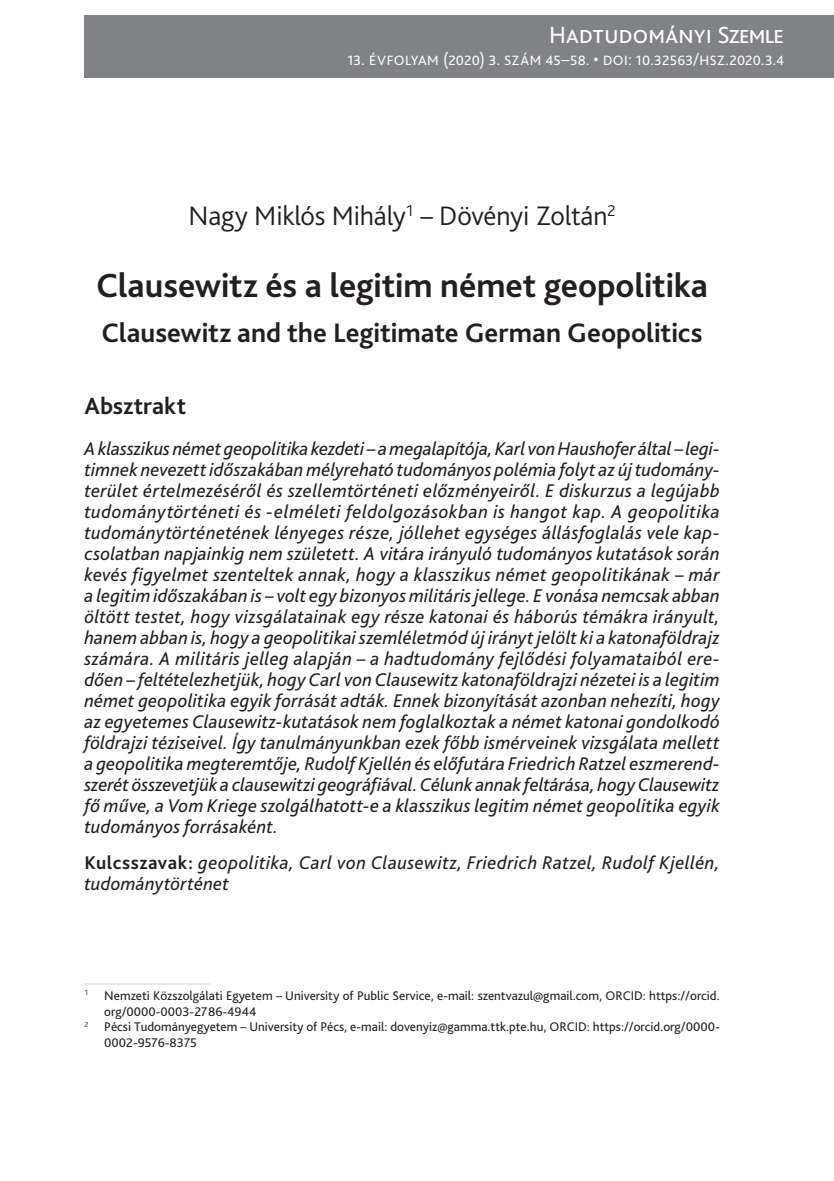
<style>
.page{position:relative;width:834px;height:1181px;background:#fff}
.page>*{position:absolute;margin:0;border:0;box-sizing:border-box;transform-origin:0 0}
.t1{font:700 35px "Bliss Pro";letter-spacing:-.005em;color:#231f20}
.t2{font:700 28px "Bliss Pro";color:#231f20}
.t3{font:300 28px "Bliss Pro";letter-spacing:-.005em;color:#231f20}
.t4{font:24.5px "Bliss Pro";color:#fff}
.t5{font:700 24.5px "Bliss Pro";color:#231f20}
.t6{font:italic 19.25px/21px "Bliss Pro";letter-spacing:.015em;color:#231f20;text-align:justify}
.t7{font:300 17.5px "Bliss Pro";letter-spacing:.01em;color:#fff}
.t8{font:13.12px "Bliss Pro";color:#231f20}
.s1{font-weight:700;font-style:normal}
</style>
<div class="page">
<div style="left:84px;top:15px;width:749px;height:63px;background:#808285"></div>
<hr style="left:84px;top:983px;width:126px;height:1px;background:#d1d2d4">
<p class="t4" style="left:549px;top:20px;width:236px">Hadtudományi Szemle</p>
<p class="t7" style="left:347px;top:49px;width:438px">13. évfolyam (2020) 3. szám 45–58. • doi: 10.32563/hsz.2020.3.4</p>
<h2 class="t3" style="left:188px;top:199px;width:429px">Nagy Miklós Mihály<sup>1</sup> – Dövényi Zoltán<sup>2</sup></h2>
<h1 class="t1" style="left:96px;top:264px;width:613px">Clausewitz és a legitim német geopolitika</h1>
<h2 class="t2" style="left:101px;top:315px;width:602px">Clausewitz and the Legitimate German Geopolitics</h2>
<p class="t5" style="left:84px;top:391px;width:103px">Absztrakt</p>
<p class="t6" style="left:84px;top:438px;width:637px">A klasszikus német geopolitika kezdeti – amegalapítója, Karl von Haushofer által – legi&shy;timnek nevezett időszakában mélyreható tudományos polémia folyt az új tudomány&shy;terület értelmezéséről és szellemtörténeti előzményeiről. E diskurzus a legújabb tudománytörténeti és -elméleti feldolgozásokban is hangot kap. A geopolitika tudománytörténetének lényeges része, jóllehet egységes állásfoglalás vele kap&shy;csolatban napjainkig nem született. A vitára irányuló tudományos kutatások során kevés figyelmet szenteltek annak, hogy a klasszikus német geopolitikának – már a legitim időszakában is – volt egy bizonyos militáris jellege. E vonása nemcsak abban öltött testet, hogy vizsgálatainak egy része katonai és háborús témákra irányult, hanem abban is, hogy a geopolitikai szemléletmód új irányt jelölt ki a katonaföldrajz számára. A militáris jelleg alapján – a hadtudomány fejlődési folyamataiból ere&shy;dően – feltételezhetjük, hogy Carl von Clausewitz katonaföldrajzi nézetei is a legitim német geopolitika egyik forrását adták. Ennek bizonyítását azonban nehezíti, hogy az egyetemes Clausewitz-kutatások nem foglalkoztak a német katonai gondolkodó földrajzi téziseivel. Így tanulmányunkban ezek főbb ismérveinek vizsgálata mellett a geopolitika megteremtője, Rudolf Kjellén és előfutára Friedrich Ratzel eszmerend&shy;szerét összevetjük a clausewitzi geográfiával. Célunk annak feltárása, hogy Clausewitz fő műve, a Vom Kriege szolgálhatott-e a klasszikus legitim német geopolitika egyik tudományos forrásaként.</p>
<p class="t6" style="left:84px;top:852px;width:636px"><span class="s1">Kulcsszavak:</span> geopolitika, Carl von Clausewitz, Friedrich Ratzel, Rudolf Kjellén, tudománytörténet</p>
<p class="t8" style="left:84px;top:987px;width:636px"><sup>1</sup> Nemzeti Közszolgálati Egyetem – University of Public Service, e-mail: szentvazul@gmail.com, ORCID: https://orcid.</p>
<p class="t8" style="left:104px;top:1003px;width:154px">org/0000-0003-2786-4944</p>
<p class="t8" style="left:84px;top:1018px;width:636px"><sup>2</sup> Pécsi Tudományegyetem – University of Pécs, e-mail: dovenyiz@gamma.ttk.pte.hu, ORCID: https://orcid.org/0000-</p>
<p class="t8" style="left:104px;top:1034px;width:94px">0002-9576-8375</p>
</div>
